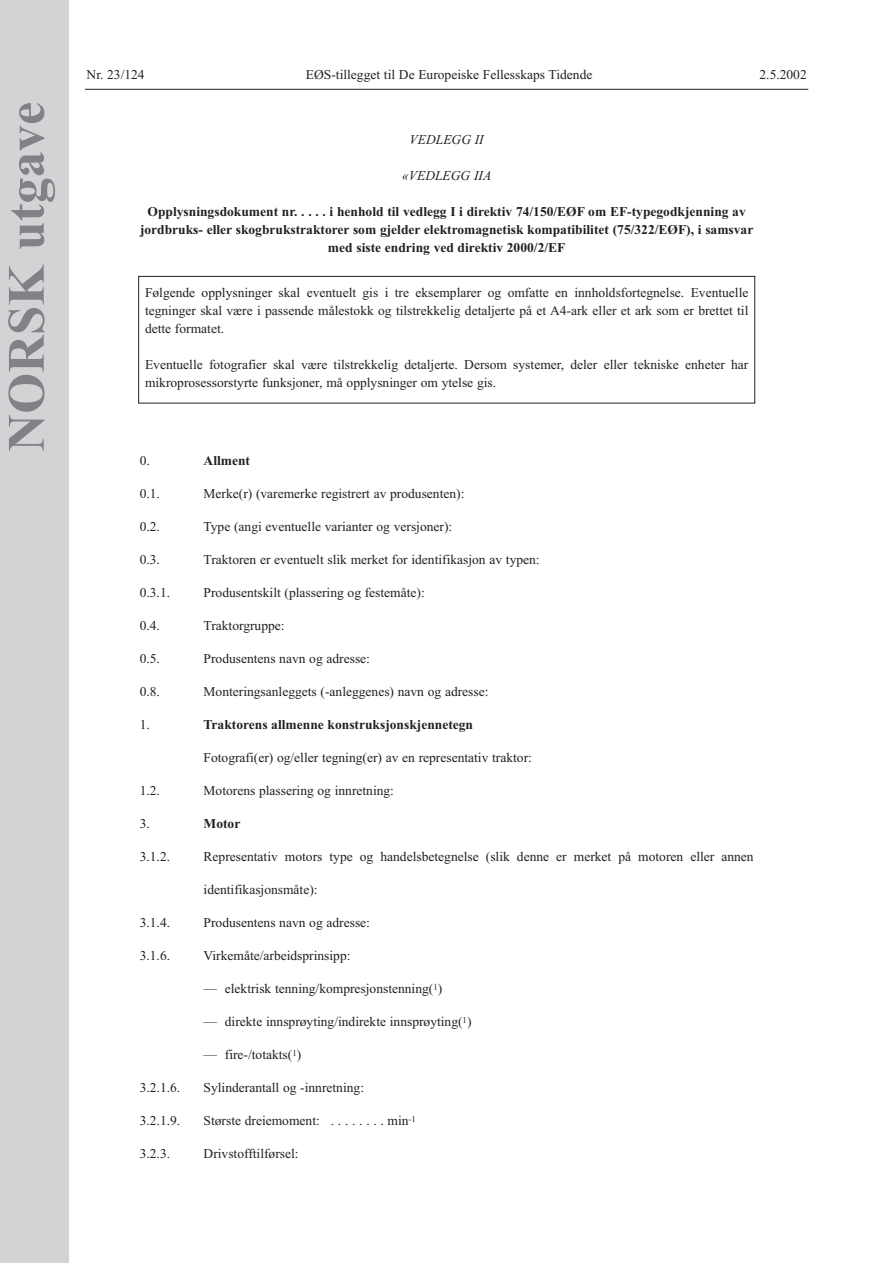
<style>
.page{position:relative;width:893px;height:1263px;background:#fff}
.page>*{position:absolute;margin:0;border:0;box-sizing:border-box;transform-origin:0 0}
.t1{font:700 52.5px "Times New Roman";color:#808285}
.t2{font:13.5px/18px "Times New Roman";color:#231f20;text-align:justify}
.t3{font:700 13.5px/18px "Times New Roman";color:#231f20;text-align:center}
.t4{font:italic 13.5px "Times New Roman";color:#231f20}
</style>
<div class="page">
<hr style="left:85px;top:89px;width:723px;height:1px;background:#231f20">
<div style="left:0;top:0;width:68px;height:1263px;background:#d1d3d4"></div>
<div style="left:138px;top:276px;width:617px;height:128px;border:1px solid #231f20"></div>
<h1 class="t1" style="left:9px;top:452px;width:351px;rotate:-90deg">NORSK utgave</h1>
<p class="t2" style="left:87px;top:67px;width:60px">Nr. 23/124</p>
<p class="t2" style="left:306px;top:67px;width:288px">EØS-tillegget til De Europeiske Fellesskaps Tidende</p>
<p class="t2" style="left:759px;top:67px;width:49px">2.5.2002</p>
<p class="t4" style="left:409px;top:135px;width:76px">VEDLEGG II</p>
<p class="t4" style="left:402px;top:171px;width:91px">«VEDLEGG IIA</p>
<p class="t3" style="left:140px;top:204px;width:615px">Opplysningsdokument nr. . . . . i henhold til vedlegg I i direktiv 74/150/EØF om EF-typegodkjenning av jordbruks- eller skogbrukstraktorer som gjelder elektromagnetisk kompatibilitet (75/322/EØF), i samsvar med siste endring ved direktiv 2000/2/EF</p>
<p class="t2" style="left:145px;top:285px;width:605px">Følgende opplysninger skal eventuelt gis i tre eksemplarer og omfatte en innholdsfortegnelse. Eventuelle tegninger skal være i passende målestokk og tilstrekkelig detaljerte på et A4-ark eller et ark som er brettet til dette formatet.</p>
<p class="t2" style="left:145px;top:357px;width:605px">Eventuelle fotografier skal være tilstrekkelig detaljerte. Dersom systemer, deler eller tekniske enheter har mikroprosessorstyrte funksjoner, må opplysninger om ytelse gis.</p>
<p class="t2" style="left:140px;top:453px;width:12px">0.</p>
<p class="t3" style="left:203px;top:453px;width:48px">Allment</p>
<p class="t2" style="left:140px;top:486px;width:22px">0.1.</p>
<p class="t2" style="left:203px;top:486px;width:262px">Merke(r) (varemerke registrert av produsenten):</p>
<p class="t2" style="left:140px;top:519px;width:22px">0.2.</p>
<p class="t2" style="left:203px;top:519px;width:250px">Type (angi eventuelle varianter og versjoner):</p>
<p class="t2" style="left:140px;top:552px;width:22px">0.3.</p>
<p class="t2" style="left:203px;top:552px;width:337px">Traktoren er eventuelt slik merket for identifikasjon av typen:</p>
<p class="t2" style="left:140px;top:585px;width:32px">0.3.1.</p>
<p class="t2" style="left:203px;top:585px;width:223px">Produsentskilt (plassering og festemåte):</p>
<p class="t2" style="left:140px;top:618px;width:22px">0.4.</p>
<p class="t2" style="left:203px;top:618px;width:83px">Traktorgruppe:</p>
<p class="t2" style="left:140px;top:651px;width:22px">0.5.</p>
<p class="t2" style="left:203px;top:651px;width:168px">Produsentens navn og adresse:</p>
<p class="t2" style="left:140px;top:684px;width:22px">0.8.</p>
<p class="t2" style="left:203px;top:684px;width:286px">Monteringsanleggets (-anleggenes) navn og adresse:</p>
<p class="t2" style="left:140px;top:717px;width:12px">1.</p>
<p class="t3" style="left:203px;top:717px;width:271px">Traktorens allmenne konstruksjonskjennetegn</p>
<p class="t2" style="left:203px;top:750px;width:330px">Fotografi(er) og/eller tegning(er) av en representativ traktor:</p>
<p class="t2" style="left:140px;top:783px;width:22px">1.2.</p>
<p class="t2" style="left:203px;top:783px;width:192px">Motorens plassering og innretning:</p>
<p class="t2" style="left:140px;top:816px;width:12px">3.</p>
<p class="t3" style="left:203px;top:816px;width:38px">Motor</p>
<p class="t2" style="left:140px;top:849px;width:32px">3.1.2.</p>
<p class="t2" style="left:203px;top:849px;width:551px">Representativ motors type og handelsbetegnelse (slik denne er merket på motoren eller annen</p>
<p class="t2" style="left:203px;top:882px;width:115px">identifikasjonsmåte):</p>
<p class="t2" style="left:140px;top:915px;width:32px">3.1.4.</p>
<p class="t2" style="left:203px;top:915px;width:168px">Produsentens navn og adresse:</p>
<p class="t2" style="left:140px;top:948px;width:32px">3.1.6.</p>
<p class="t2" style="left:203px;top:948px;width:148px">Virkemåte/arbeidsprinsipp:</p>
<p class="t2" style="left:203px;top:981px;width:240px">— elektrisk tenning/kompresjonstenning(<sup>1</sup>)</p>
<p class="t2" style="left:203px;top:1014px;width:269px">— direkte innsprøyting/indirekte innsprøyting(<sup>1</sup>)</p>
<p class="t2" style="left:203px;top:1047px;width:99px">— fire-/totakts(<sup>1</sup>)</p>
<p class="t2" style="left:140px;top:1080px;width:42px">3.2.1.6.</p>
<p class="t2" style="left:203px;top:1080px;width:162px">Sylinderantall og -innretning:</p>
<p class="t2" style="left:140px;top:1113px;width:42px">3.2.1.9.</p>
<p class="t2" style="left:203px;top:1113px;width:214px">Største dreiemoment: . . . . . . . . min<sup>-1</sup></p>
<p class="t2" style="left:140px;top:1146px;width:32px">3.2.3.</p>
<p class="t2" style="left:203px;top:1146px;width:96px">Drivstofftilførsel:</p>
</div>
